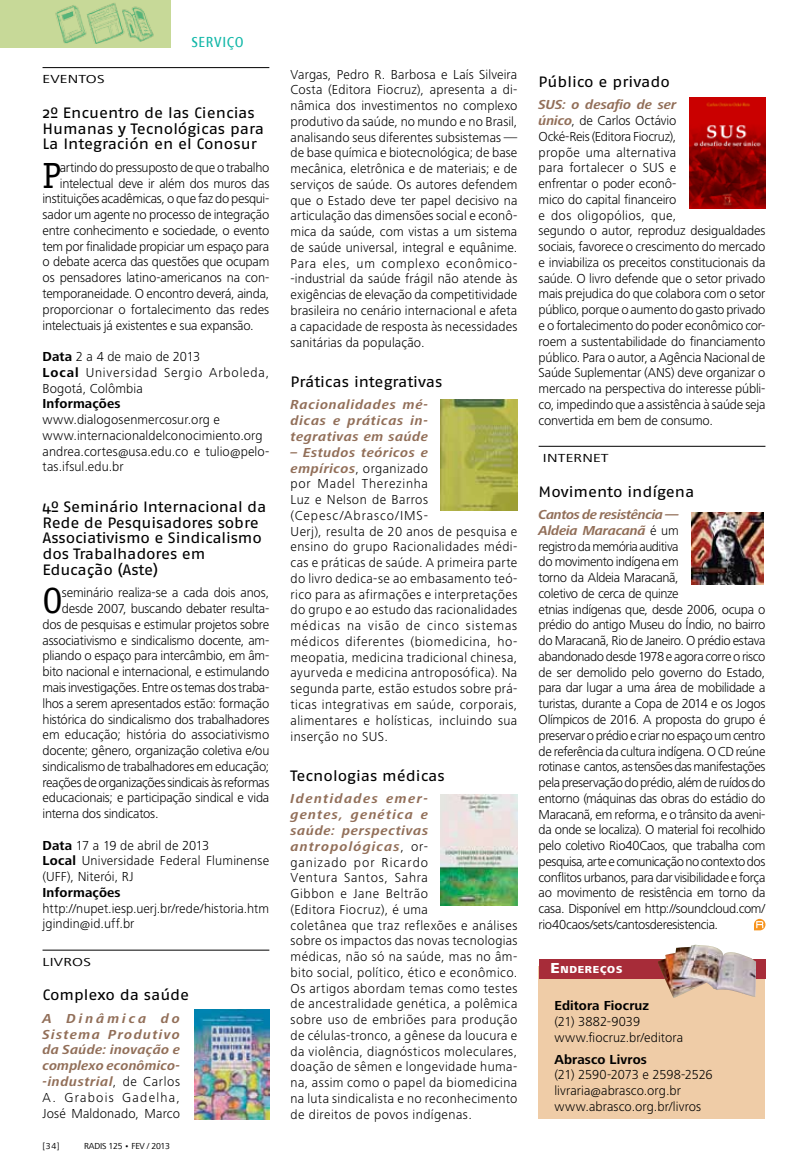
<style>
.page{position:relative;width:808px;height:1170px;background:#fff}
.page>*{position:absolute;margin:0;border:0;box-sizing:border-box;transform-origin:0 0}
.t1{font:36.45px "Officina Serif Std";color:#000}
.t2{font:15px/15.8px "Fago Ex";letter-spacing:-.01em;color:#000}
.t3{font:500 15px "Frutiger Next LT";color:#11b7a8}
.t4{font:300 13.5px/15.8px "Frutiger Next LT";letter-spacing:-.01em;color:#000}
.t5{font:300 13.5px/15.8px "Frutiger Next LT";letter-spacing:.03em;color:#000}
.t6{font:300 13.5px/15.8px "Frutiger Next LT";letter-spacing:-.03em;color:#000}
.t7{font:300 13.5px/15.8px "Frutiger Next LT";letter-spacing:.01em;color:#000}
.t8{font:italic 700 13.5px/15.8px "Frutiger Next LT";letter-spacing:.04em;color:#926f59;text-align:justify}
.t9{font:12px "Frutiger Next LT";letter-spacing:.015em;color:#000;scale:1.3 1}
.t10{font:800 10.5px "Frutiger Next LT";letter-spacing:.07em;color:#fff}
.t11{font:9px "Frutiger Next LT";letter-spacing:-.015em;color:#000}
.s1{font-weight:700}
.s2{font-weight:300;font-style:normal;color:#000}
.s3{font-weight:700;font-style:italic;color:#926f59}
.s4{font-size:15px}
</style>
<div class="page">
<img style="left:194px;top:1009px;width:75px;height:110px">
<img style="left:441px;top:794px;width:76px;height:111px">
<img style="left:441px;top:399px;width:76px;height:111px">
<img style="left:691px;top:512px;width:72px;height:72px">
<img style="left:689px;top:98px;width:77px;height:111px">
<div style="left:0;top:0;width:170px;height:47px;background:#c7d998"></div>
<img style="left:55px;top:3px;width:99px;height:41px">
<div style="left:538px;top:965px;width:227px;height:153px;background:#efcca7"></div>
<div style="left:539px;top:959px;width:226px;height:19px;background:#a72c39"></div>
<img style="left:658px;top:944px;width:98px;height:53px">
<svg style="left:754px;top:918px;width:11px;height:12px"></svg>
<hr style="left:43px;top:67px;width:226px;height:1px;background:#000">
<hr style="left:43px;top:949px;width:226px;height:1px;background:#000">
<hr style="left:539px;top:446px;width:226px;height:1px;background:#000">
<p class="t3" style="left:191px;top:34px;width:54px">SE RVIÇO</p>
<p class="t9" style="left:43px;top:73px;width:49px">EVENTOS</p>
<p class="t2" style="left:43px;top:104px;width:223px">2º Encuentro de las Ciencias<br>Humanas y Tecnológicas para<br>La Integración en el Conosur</p>
<p class="t1" style="left:43px;top:154px;width:20px">P</p>
<p class="t4" style="left:60px;top:159px;width:211px">artindo do pressuposto de que o trabalho</p>
<p class="t4" style="left:60px;top:175px;width:211px">intelectual deve ir além dos muros das</p>
<p class="t4" style="left:43px;top:191px;width:228px">instituições acadêmicas, o que faz do pesqui-</p>
<p class="t4" style="left:43px;top:207px;width:228px">sador um agente no processo de integração</p>
<p class="t4" style="left:43px;top:223px;width:228px">entre conhecimento e sociedade, o evento</p>
<p class="t4" style="left:43px;top:238px;width:228px">tem por finalidade propiciar um espaço para</p>
<p class="t4" style="left:43px;top:254px;width:228px">o debate acerca das questões que ocupam</p>
<p class="t4" style="left:43px;top:270px;width:228px">os pensadores latino-americanos na con-</p>
<p class="t4" style="left:43px;top:286px;width:228px">temporaneidade. O encontro deverá, ainda,</p>
<p class="t4" style="left:43px;top:301px;width:228px">proporcionar o fortalecimento das redes</p>
<p class="t4" style="left:43px;top:317px;width:213px">intelectuais já existentes e sua expansão.</p>
<p class="t7" style="left:43px;top:349px;width:228px"><span class="s1">Data</span> 2 a 4 de maio de 2013<br><span class="s1">Local</span> Universidad Sergio Arboleda,<br>Bogotá, Colômbia<br><span class="s1">Informações </span>www.dialogosenmercosur.org e www.internacionaldelconocimiento.org andrea.cortes@usa.edu.co e tulio@pelo&shy;tas.ifsul.edu.br</p>
<p class="t2" style="left:43px;top:498px;width:225px">4º Seminário Internacional da<br>Rede de Pesquisadores sobre<br>Associativismo e Sindicalismo dos Trabalhadores em<br>Educação (Aste)</p>
<p class="t1" style="left:43px;top:579px;width:22px">O</p>
<p class="t4" style="left:62px;top:585px;width:209px">seminário realiza-se a cada dois anos,</p>
<p class="t4" style="left:62px;top:600px;width:209px">desde 2007, buscando debater resulta-</p>
<p class="t4" style="left:43px;top:616px;width:228px">dos de pesquisas e estimular projetos sobre</p>
<p class="t4" style="left:43px;top:632px;width:228px">associativismo e sindicalismo docente, am-</p>
<p class="t4" style="left:43px;top:648px;width:228px">pliando o espaço para intercâmbio, em âm-</p>
<p class="t4" style="left:43px;top:664px;width:228px">bito nacional e internacional, e estimulando</p>
<p class="t4" style="left:43px;top:679px;width:228px">mais investigações. Entre os temas dos traba-</p>
<p class="t4" style="left:43px;top:695px;width:228px">lhos a serem apresentados estão: formação</p>
<p class="t4" style="left:43px;top:711px;width:228px">histórica do sindicalismo dos trabalhadores</p>
<p class="t4" style="left:43px;top:727px;width:228px">em educação; história do associativismo</p>
<p class="t4" style="left:43px;top:742px;width:228px">docente; gênero, organização coletiva e/ou</p>
<p class="t4" style="left:43px;top:758px;width:228px">sindicalismo de trabalhadores em educação;</p>
<p class="t6" style="left:43px;top:774px;width:228px">reações de organizações sindicais às reformas</p>
<p class="t4" style="left:43px;top:790px;width:228px">educacionais; e participação sindical e vida</p>
<p class="t4" style="left:43px;top:805px;width:118px">interna dos sindicatos.</p>
<p class="t7" style="left:43px;top:837px;width:228px"><span class="s1">Data</span> 17 a 19 de abril de 2013<br><span class="s1">Local</span> Universidade Federal Fluminense (UFF), Niterói, RJ<br><span class="s1">Informações </span>http://nupet.iesp.uerj.br/rede/historia.htm jgindin@id.uff.br</p>
<p class="t9" style="left:43px;top:955px;width:39px">LIVROS</p>
<p class="t2" style="left:43px;top:986px;width:148px">Complexo da saúde</p>
<p class="t8" style="left:43px;top:1010px;width:139px">A Dinâmica do Sistema Produtivo da Saúde: inovação e complexo econômico--industrial<span class="s2">, de Carlos A. Grabois Gadelha, José Maldonado, Marco</span></p>
<p class="t11" style="left:43px;top:1140px;width:19px">[34]</p>
<p class="t11" style="left:84px;top:1140px;width:88px">RADIS 125 • FEV / 2013</p>
<p class="t4" style="left:291px;top:66px;width:228px;text-align:justify">Vargas, Pedro R. Barbosa e Laís Silveira Costa (Editora Fiocruz), apresenta a di&shy;nâmica dos investimentos no complexo produtivo da saúde, no mundo e no Brasil, analisando seus diferentes subsistemas — de base química e biotecnológica; de base mecânica, eletrônica e de materiais; e de serviços de saúde. Os autores defendem que o Estado deve ter papel decisivo na articulação das dimensões social e econô&shy;mica da saúde, com vistas a um sistema de saúde universal, integral e equânime.<br>Para eles, um complexo econômico--industrial da saúde frágil não atende às exigências de elevação da competitividade brasileira no cenário internacional e afeta a capacidade de resposta às necessidades sanitárias da população.</p>
<p class="t2" style="left:291px;top:373px;width:153px">Práticas integrativas</p>
<p class="t8" style="left:291px;top:397px;width:139px">Racionalidades mé&shy;dicas e práticas in&shy;tegrativas em saúde</p>
<p class="t5" style="left:291px;top:444px;width:228px"><span class="s3">– Estudos teóricos e<br>empíricos</span>, organizado<br>por Madel Therezinha<br>Luz e Nelson de Barros (Cepesc/Abrasco/IM S-<br>Uerj), resulta de 20 anos de pesquisa e ensino do grupo Racionalidades médi&shy;cas e práticas de saúde. A primeira parte do livro dedica-se ao embasamento teó&shy;rico para as afirmações e interpretações do grupo e ao estudo das racionalidades médicas na visão de cinco sistemas médicos diferentes (biomedicina, ho&shy;meopatia, medicina tradicional chinesa, ayurveda e medicina antroposófica). Na segunda parte, estão estudos sobre prá&shy;ticas integrativas em saúde, corporais, alimentares e holísticas, incluindo sua inserção no SUS.</p>
<p class="t2" style="left:291px;top:767px;width:156px">Tecnologias médicas</p>
<p class="t5" style="left:291px;top:791px;width:228px"><span class="s3">Identidades emer-<br>gentes, genética e<br>saúde: perspectivas antropológicas</span>, or-<br>ganizado por Ricardo<br>Ventura Santos, Sahra<br>Gibbon e Jane Beltrão<br>(Editora Fiocruz), é uma<br>coletânea que traz reflexões e análises sobre os impactos das novas tecnologias médicas, não só na saúde, mas no âm&shy;bito social, político, ético e econômico.<br>Os artigos abordam temas como testes de ancestralidade genética, a polêmica sobre uso de embriões para produção de células-tronco, a gênese da loucura e da violência, diagnósticos moleculares, doação de sêmen e longevidade huma&shy;na, assim como o papel da biomedicina na luta sindicalista e no reconhecimento de direitos de povos indígenas.</p>
<p class="t2" style="left:539px;top:73px;width:133px">Público e privado</p>
<p class="t4" style="left:539px;top:97px;width:228px"><span class="s3">SUS: o desafio de ser<br>único</span>, de Carlos Octávio<br>Ocké-Reis (Editora Fiocruz),<br>propõe uma alternativa<br>para fortalecer o SUS e<br>enfrentar o poder econô-<br>mico do capital financeiro<br>e dos oligopólios, que,<br>segundo o autor, reproduz desigualdades sociais, favorece o crescimento do mercado e inviabiliza os preceitos constitucionais da saúde. O livro defende que o setor privado mais prejudica do que colabora com o setor público, porque o aumento do gasto privado e o fortalecimento do poder econômico cor&shy;roem a sustentabilidade do financiamento público. Para o autor, a Agência Nacional de Saúde Suplementar (ANS) deve organizar o mercado na perspectiva do interesse públi&shy;co, impedindo que a assistência à saúde seja convertida em bem de consumo.</p>
<p class="t9" style="left:543px;top:451px;width:52px">INTERNET</p>
<p class="t2" style="left:539px;top:483px;width:157px">Movimento indígena</p>
<p class="t6" style="left:539px;top:506px;width:228px"><span class="s3">Cantos de resistência —<br>Aldeia Maracanã</span> é um<br>registro da memória auditiva<br>do movimento indígena em<br>torno da Aldeia Maracanã,<br>coletivo de cerca de quinze<br>etnias indígenas que, desde 2006, ocupa o prédio do antigo M useu do Índio, no bairro do Maracanã, Rio de Janeiro. O prédio estava abandonado desde 1978 e agora corre o risco de ser demolido pelo governo do Estado, para dar lugar a uma área de mobilidade a turistas, durante a Copa de 2014 e os Jogos Olímpicos de 2016. A proposta do grupo é preservar o prédio e criar no espaço um centro de referência da cultura indígena. O CD reúne rotinas e cantos, as tensões das manifestações pela preservação do prédio, além de ruídos do entorno (máquinas das obras do estádio do Maracanã, em reforma, e o trânsito da aveni&shy;da onde se localiza). O material foi recolhido pelo coletivo Rio40Caos, que trabalha com pesquisa, arte e comunicação no contexto dos conflitos urbanos, para dar visibilidade e força ao movimento de resistência em torno da casa. Disponível em http://soundcloud.com/ rio40caos/sets/cantosderesistencia.</p>
<p class="t10" style="left:550px;top:963px;width:73px"><span class="s4">E</span>NDEREÇOS</p>
<p class="t7" style="left:554px;top:997px;width:130px"><span class="s1">Editora Fiocruz<br></span>(21) 3882-9039 www.fiocruz.br/editora</p>
<p class="t4" style="left:554px;top:1051px;width:160px"><span class="s1">Abrasco Livros<br></span>(21) 2590-2073 e 2598-2526 livraria@abrasco.org.br www.abrasco.org.br/livros</p>
</div>
